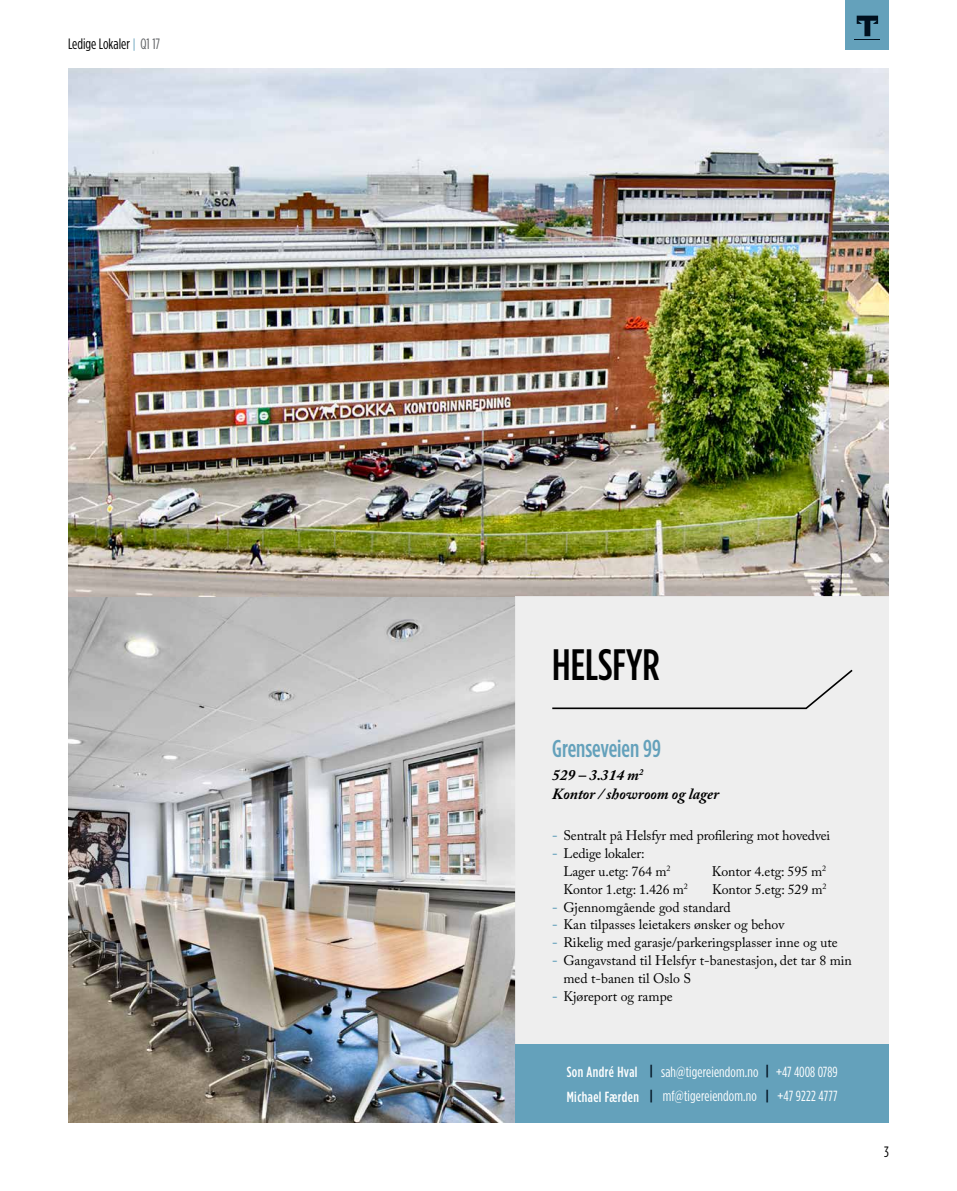
<style>
.page{position:relative;width:957px;height:1191px;background:#fff}
.page>*{position:absolute;margin:0;border:0;box-sizing:border-box;transform-origin:0 0}
.t1{font:500 condensed 43.95px "Gotham HTF";color:#000}
.t2{font:500 condensed 24.45px "Gotham HTF";color:#64a1bb}
.t3{font:italic 700 15.45px/18.6px "Adobe Caslon Pro";color:#000}
.t4{font:condensed 15px "Gotham HTF";color:#000}
.t5{font:condensed 14.7px/24.9px "Gotham HTF";letter-spacing:.01em;color:#fff}
.t6{font:13.8px/17.9px "Adobe Caslon Pro";color:#000}
.s1{font-family:"Nexa";font-weight:300;font-stretch:normal;color:#64a1bb}
.s2{color:#626467}
.s3{font-weight:700;color:#64a1bb}
.s4{font-weight:500}
.s5{font-weight:700;color:#00101e}
</style>
<div class="page">
<div style="left:846px;top:0;width:43px;height:49px;background:#64a1bb"></div>
<svg style="left:854px;top:16px;width:26px;height:24px"></svg>
<img style="left:68px;top:596px;width:447px;height:527px">
<img style="left:68px;top:68px;width:821px;height:528px">
<div style="left:515px;top:596px;width:374px;height:448px;background:#ededed"></div>
<div style="left:515px;top:1044px;width:374px;height:79px;background:#64a1bb"></div>
<svg style="left:552px;top:669px;width:301px;height:41px"></svg>
<p class="t4" style="left:68px;top:36px;width:94px">Ledige Lokaler <span class="s1">|</span> <span class="s2">Q1 17</span></p>
<h1 class="t1" style="left:552px;top:640px;width:109px">HELSFYR</h1>
<h2 class="t2" style="left:552px;top:735px;width:110px">Grenseveien 99</h2>
<p class="t3" style="left:552px;top:766px;width:169px">529 – 3.314 m<sup>2<br></sup>Kontor / showroom og lager</p>
<p class="t6" style="left:552px;top:826px;width:279px"><span class="s3">-</span> Sentralt på Helsfyr med profilering mot hovedvei</p>
<p class="t6" style="left:563px;top:844px;width:108px;text-indent:-11px"><span class="s3">-</span> Ledige lokaler:<br>Lager u.etg: 764 m<sup>2</sup></p>
<p class="t6" style="left:712px;top:862px;width:116px">Kontor 4.etg: 595 m<sup>2</sup></p>
<p class="t6" style="left:563px;top:880px;width:126px">Kontor 1.etg: 1.426 m<sup>2</sup></p>
<p class="t6" style="left:712px;top:880px;width:116px">Kontor 5.etg: 529 m<sup>2</sup></p>
<p class="t6" style="left:552px;top:898px;width:180px"><span class="s3">-</span> Gjennomgående god standard</p>
<p class="t6" style="left:552px;top:915px;width:234px"><span class="s3">-</span> Kan tilpasses leietakers ønsker og behov</p>
<p class="t6" style="left:552px;top:933px;width:287px"><span class="s3">-</span> Rikelig med garasje/parkeringsplasser inne og ute</p>
<p class="t6" style="left:563px;top:951px;width:290px;text-indent:-11px"><span class="s3">-</span> Gangavstand til Helsfyr t-banestasjon, det tar 8 min med t-banen til Oslo S</p>
<p class="t6" style="left:552px;top:987px;width:122px"><span class="s3">-</span> Kjøreport og rampe</p>
<p class="t5" style="left:567px;top:1058px;width:272px"><span class="s4">Son André Hval</span> <span class="s5">|</span> sah@tigereiendom.no <span class="s5">|</span> +47 4008 0789<br><span class="s4">Michael Færden</span> <span class="s5">|</span> mf@tigereiendom.no <span class="s5">|</span> +47 9222 4777</p>
<p class="t4" style="left:884px;top:1143px;width:6px">3</p>
</div>
